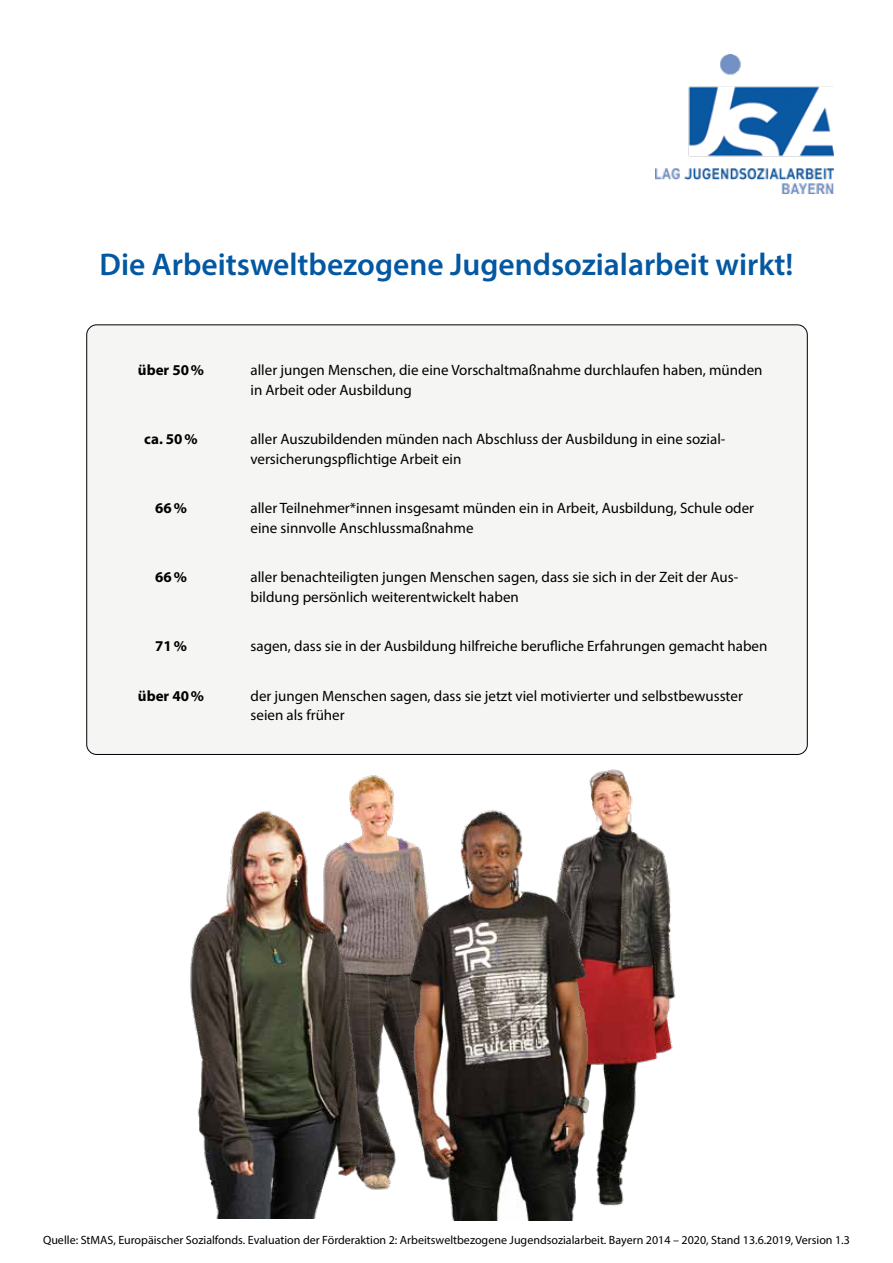
<style>
.page{position:relative;width:893px;height:1263px;background:#fff}
.page>*{position:absolute;margin:0;border:0;box-sizing:border-box;transform-origin:0 0}
.t1{font:600 31.5px "Myriad Pro";color:#0358a1}
.t2{font:15px/19.5px "Myriad Pro";color:#000}
.t3{font:700 15px "Myriad Pro";color:#000}
.t4{font:12px "Myriad Pro";color:#000}
</style>
<div class="page">
<img style="left:190px;top:775px;width:180px;height:443px">
<img style="left:589px;top:769px;width:87px;height:437px">
<img style="left:656px;top:54px;width:177px;height:140px">
<div style="left:87px;top:325px;width:720px;height:429px;background:#f5f5f4;border-radius:10px"></div>
<img style="left:363px;top:804px;width:241px;height:416px">
<h1 class="t1" style="left:100px;top:244px;width:695px">Die Arbeitsweltbezogene Jugendsozialarbeit wirkt!</h1>
<p class="t3" style="left:138px;top:360px;width:68px">über 50%</p>
<p class="t2" style="left:250px;top:360px;width:513px">aller jungen Menschen, die eine Vorschaltmaßnahme durchlaufen haben, münden in Arbeit oder Ausbildung</p>
<p class="t3" style="left:144px;top:429px;width:55px">ca. 50%</p>
<p class="t2" style="left:250px;top:429px;width:476px">aller Auszubildenden münden nach Abschluss der Ausbildung in eine sozial&shy;versicherungspflichtige Arbeit ein</p>
<p class="t3" style="left:155px;top:498px;width:33px">66%</p>
<p class="t2" style="left:251px;top:498px;width:505px">aller Teilnehmer*innen insgesamt münden ein in Arbeit, Ausbildung, Schule oder eine sinnvolle Anschlussmaßnahme</p>
<p class="t3" style="left:155px;top:567px;width:33px">66%</p>
<p class="t2" style="left:251px;top:567px;width:489px">aller benachteiligten jungen Menschen sagen, dass sie sich in der Zeit der Aus&shy;bildung persönlich weiterentwickelt haben</p>
<p class="t3" style="left:155px;top:636px;width:33px">71%</p>
<p class="t2" style="left:251px;top:636px;width:518px">sagen, dass sie in der Ausbildung hilfreiche berufliche Erfahrungen gemacht haben</p>
<p class="t3" style="left:138px;top:686px;width:68px">über 40%</p>
<p class="t2" style="left:251px;top:686px;width:494px">der jungen Menschen sagen, dass sie jetzt viel motivierter und selbstbewusster seien als früher</p>
<p class="t4" style="left:43px;top:1233px;width:808px">Quelle: StMAS, Europäischer Sozialfonds. Evaluation der Förderaktion 2: Arbeitsweltbezogene Jugendsozialarbeit. Bayern 2014 – 2020, Stand 13.6.2019, Version 1.3</p>
</div>
